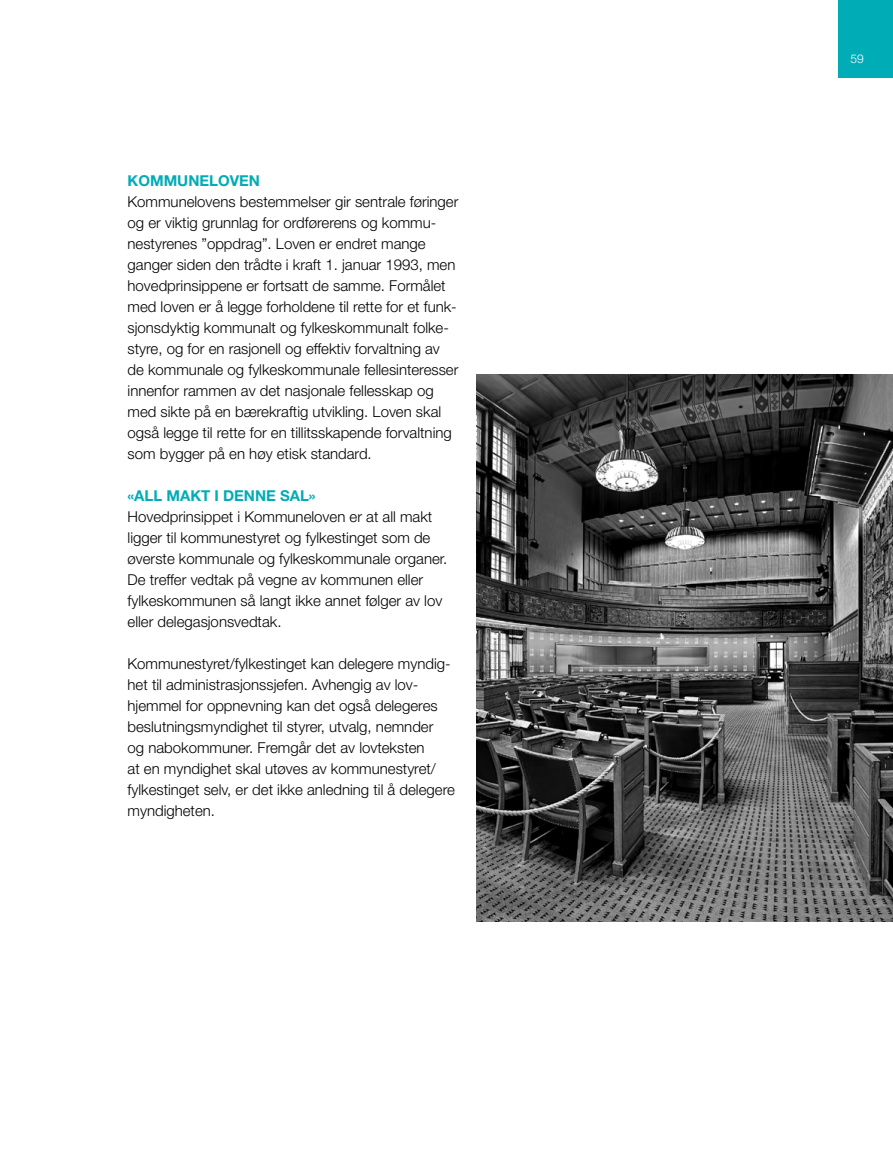
<style>
.page{position:relative;width:893px;height:1149px;background:#fff}
.page>*{position:absolute;margin:0;border:0;box-sizing:border-box;transform-origin:0 0}
.t1{font:300 15px/21px "Helvetica Neue";color:#000}
.t2{font:700 15px "Helvetica Neue";color:#00acb6}
.t3{font:300 12px "Helvetica Neue";color:#fff}
</style>
<div class="page">
<div style="left:839px;top:0;width:54px;height:77px;background:#00acb6"></div>
<img style="left:477px;top:375px;width:416px;height:546px">
<p class="t2" style="left:128px;top:171px;width:134px">KOMMUNELOVEN</p>
<p class="t1" style="left:128px;top:190px;width:332px">Kommunelovens bestemmelser gir sentrale føringer og er viktig grunnlag for ordførerens og kommu&shy;nestyrenes ”oppdrag”. Loven er endret mange ganger siden den trådte i kraft 1. januar 1993, men hovedprinsippene er fortsatt de samme. Formålet med loven er å legge forholdene til rette for et funk&shy;sjonsdyktig kommunalt og fylkeskommunalt folke&shy;styre, og for en rasjonell og effektiv forvaltning av de kommunale og fylkeskommunale fellesinteresser innenfor rammen av det nasjonale fellesskap og med sikte på en bærekraftig utvikling. Loven skal også legge til rette for en tillitsskapende forvaltning som bygger på en høy etisk standard.</p>
<p class="t2" style="left:128px;top:486px;width:190px">«ALL MAKT I DENNE SAL»</p>
<p class="t1" style="left:128px;top:505px;width:321px">Hovedprinsippet i Kommuneloven er at all makt ligger til kommunestyret og fylkestinget som de øverste kommunale og fylkeskommunale organer.<br>De treffer vedtak på vegne av kommunen eller fylkeskommunen så langt ikke annet følger av lov eller delegasjonsvedtak.</p>
<p class="t1" style="left:128px;top:652px;width:329px">Kommunestyret/fylkestinget kan delegere myndig&shy;het til administrasjonssjefen. Avhengig av lov&shy;hjemmel for oppnevning kan det også delegeres beslutningsmyndighet til styrer, utvalg, nemnder<br>og nabokommuner. Fremgår det av lovteksten<br>at en myndighet skal utøves av kommunestyret/ fylkestinget selv, er det ikke anledning til å delegere myndigheten.</p>
<p class="t3" style="left:850px;top:51px;width:15px">59</p>
</div>
